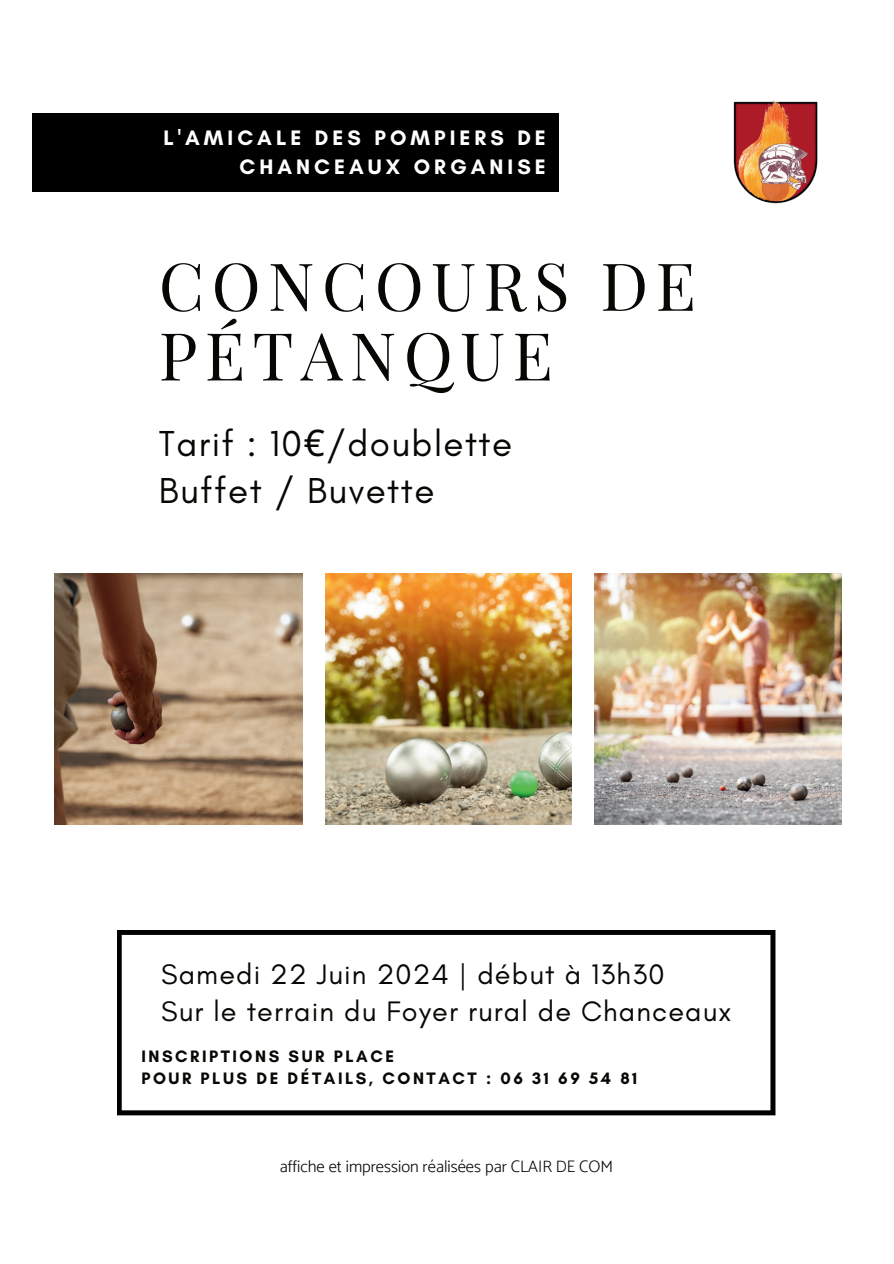
<style>
.page{position:relative;width:894px;height:1264px;background:#fff}
.page>*{position:absolute;margin:0;border:0;box-sizing:border-box;transform-origin:0 0}
.t1{font:66.15px/69.6px "Playfair Display SC";letter-spacing:.11em;color:#080704}
.t2{font:36.75px/47.2px "Glacial Indifference";letter-spacing:.04em;color:#080704}
.t3{font:28.65px/36.6px "Glacial Indifference";letter-spacing:.04em;color:#080704}
.t4{font:700 21.3px/29.7px "Glacial Indifference";letter-spacing:.19em;color:#fff;text-align:right}
.t5{font:700 16.8px/21.6px "Glacial Indifference";letter-spacing:.15em;color:#080704}
.t6{font:300 16.65px "Catamaran";color:#080704}
.s1{font-family:"Noto Sans"}
</style>
<div class="page">
<div style="left:33px;top:113px;width:526px;height:79px;background:#000"></div>
<svg style="left:117px;top:930px;width:658px;height:185px"></svg>
<img style="left:55px;top:573px;width:247px;height:251px">
<img style="left:325px;top:573px;width:246px;height:251px">
<img style="left:594px;top:573px;width:247px;height:251px">
<img style="left:733px;top:100px;width:85px;height:104px">
<p class="t4" style="left:163px;top:122px;width:384px">L'AMICALE DES POMPIERS DE<br>CHANCEAUX ORGANISE</p>
<h1 class="t1" style="left:159px;top:246px;width:538px">CONCOURS DE<br>PÉTANQUE</h1>
<p class="t2" style="left:159px;top:420px;width:355px">Tarif : 10<span class="s1">€</span>/doublette<br>Buffet / Buvette</p>
<p class="t3" style="left:161px;top:956px;width:571px">Samedi 22 Juin 2024 | début à 13h30<br>Sur le terrain du Foyer rural de Chanceaux</p>
<p class="t5" style="left:141px;top:1045px;width:497px">INSCRIPTIONS SUR PLACE<br>POUR PLUS DE DÉTAILS, CONTACT : 06 31 69 54 81</p>
<p class="t6" style="left:280px;top:1156px;width:334px">affiche et impression réalisées par CLAIR DE COM</p>
</div>
